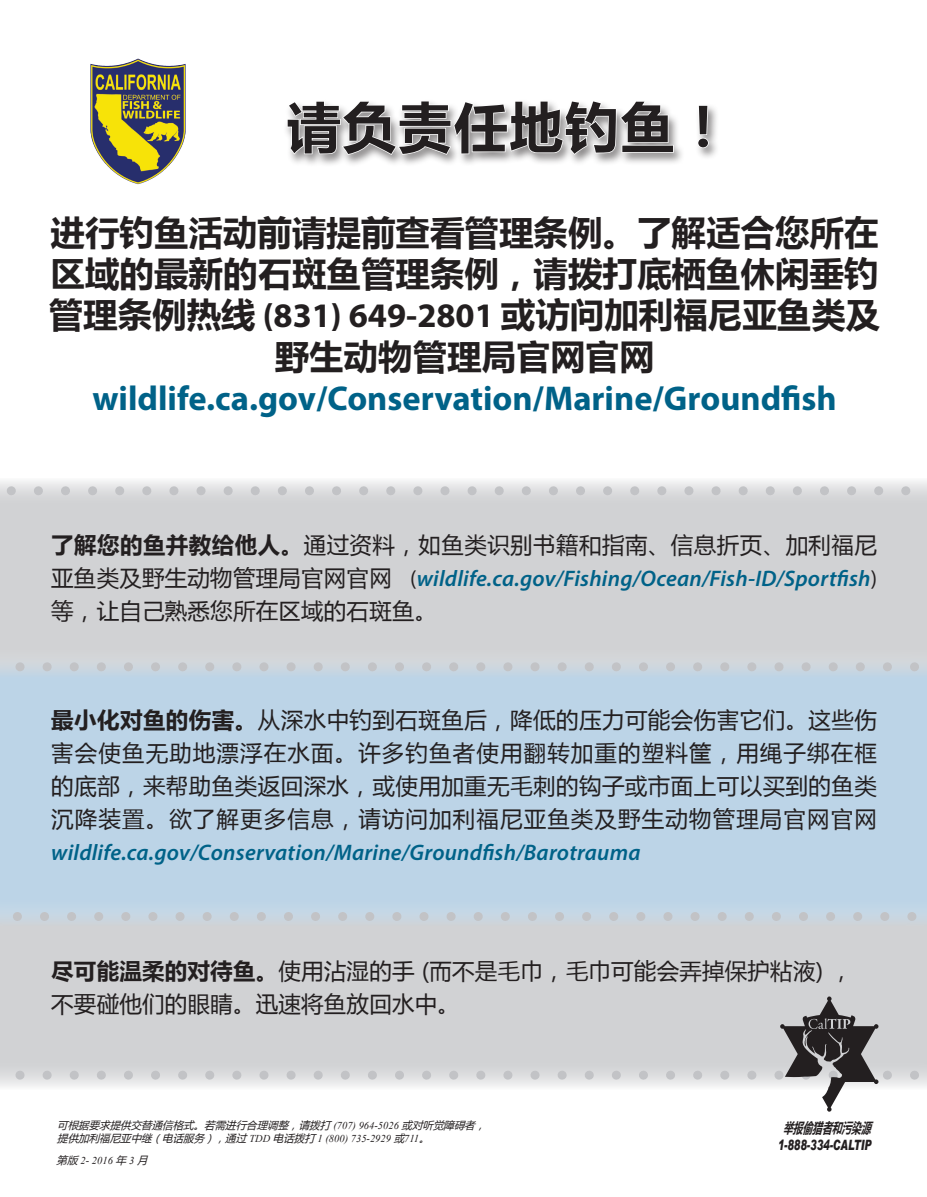
<style>
.page{position:relative;width:927px;height:1197px;background:#fff}
.page>*{position:absolute;margin:0;border:0;box-sizing:border-box;transform-origin:0 0}
.t1{font:700 54px "Microsoft Ya Hei";letter-spacing:.03em;color:#231f20}
.t2{font:700 34.5px/41.4px "Microsoft Ya Hei";color:#231f20;text-align:center}
.t3{font:700 34.5px "Myriad Pro";color:#006288}
.t4{font:22.5px/33px "Microsoft Ya Hei";letter-spacing:.02em;color:#231f20;text-align:justify}
.t5{font:italic 900 14.25px "Arial";color:#231f20;scale:.68 1}
.t6{font:italic 700 14.25px "Microsoft Ya Hei";color:#231f20;scale:.68 1}
.t7{font:italic 10.5px/12.6px "Microsoft Ya Hei";color:#231f20}
.t8{font:italic 10.5px "Times New Roman";color:#231f20}
.s1{font-family:"Myriad Pro"}
.s2{font-weight:700}
.s3{font-family:"Myriad Pro";font-weight:600;font-style:italic;color:#006288}
.s4{font-family:"Times New Roman"}
.s5{font-family:"Microsoft Ya Hei"}
</style>
<div class="page">
<div style="left:0;top:900px;width:927px;height:190px;background:#d1d2d4"></div>
<div style="left:0;top:652px;width:927px;height:274px;background:#bcd4e7"></div>
<div style="left:0;top:478px;width:927px;height:198px;background:#d1d2d4"></div>
<svg style="left:0;top:486px;width:927px;height:9px"></svg>
<img style="left:90px;top:59px;width:46px;height:122px">
<div style="left:283px;top:99px;width:437px;height:69px;background:#231f20;opacity:.53"></div>
<svg style="left:286px;top:100px;width:388px;height:56px"></svg>
<svg style="left:697px;top:104px;width:13px;height:45px"></svg>
<svg style="left:0;top:663px;width:927px;height:8px"></svg>
<svg style="left:17px;top:912px;width:910px;height:9px"></svg>
<svg style="left:0;top:996px;width:927px;height:116px"></svg>
<p class="t1" style="left:287px;top:90px;width:445px">请负责任地钓鱼！</p>
<p class="t2" style="left:49px;top:210px;width:833px">进行钓鱼活动前请提前查看管理条例。了解适合您所在区域的最新的石斑鱼管理条例，请拨打底栖鱼休闲垂钓管理条例热线 <span class="s1">(831) 649-2801</span> 或访问加利福尼亚鱼类及野生动物管理局官网官网</p>
<p class="t3" style="left:92px;top:376px;width:746px">wildlife.ca.gov/Conservation/Marine/Groundfish</p>
<p class="t4" style="left:51px;top:528px;width:827px"><span class="s2">了解您的鱼并教给他人。</span>通过资料，如鱼类识别书籍和指南、信息折页、加利福尼亚鱼类及野生动物管理局官网官网 <span class="s1">(</span><span class="s3">wildlife.ca.gov/Fishing/Ocean/Fish-ID/Sportfish</span><span class="s1">)</span>等，让自己熟悉您所在区域的石斑鱼。</p>
<p class="t4" style="left:51px;top:703px;width:827px"><span class="s2">最小化对鱼的伤害。</span>从深水中钓到石斑鱼后，降低的压力可能会伤害它们。这些伤害会使鱼无助地漂浮在水面。许多钓鱼者使用翻转加重的塑料筐，用绳子绑在框的底部，来帮助鱼类返回深水，或使用加重无毛刺的钩子或市面上可以买到的鱼类沉降装置。欲了解更多信息，请访问加利福尼亚鱼类及野生动物管理局官网官网<span class="s3">wildlife.ca.gov/Conservation/Marine/Groundfish/Barotrauma</span></p>
<p class="t4" style="left:51px;top:954px;width:803px"><span class="s2">尽可能温柔的对待鱼。</span>使用沾湿的手 (而不是毛巾，毛巾可能会弄掉保护粘液) ，不要碰他们的眼睛。迅速将鱼放回水中。</p>
<p class="t7" style="left:57px;top:1119px;width:433px">可根据要求提供交替通信格式。若需进行合理调整，请拨打 <span class="s4">( 7 0 7 ) 9 6 4 - 5 0 2 6</span> 或对听觉障碍者，提供加利福尼亚中继（电话服务），通过 <span class="s4">TD D</span> 电话拨打 <span class="s4">1 (8 0 0) 7 3 5 - 2 9 2 9</span> 或<span class="s4">7 1 1</span> 。</p>
<p class="t8" style="left:57px;top:1153px;width:96px"><span class="s5">第版</span> 2- 2016 <span class="s5">年</span> 3 <span class="s5">月</span></p>
<p class="t6" style="left:783px;top:1118px;width:138px">举报偷猎者和污染源</p>
<p class="t5" style="left:778px;top:1136px;width:140px">1-888-334-CALTIP</p>
</div>
